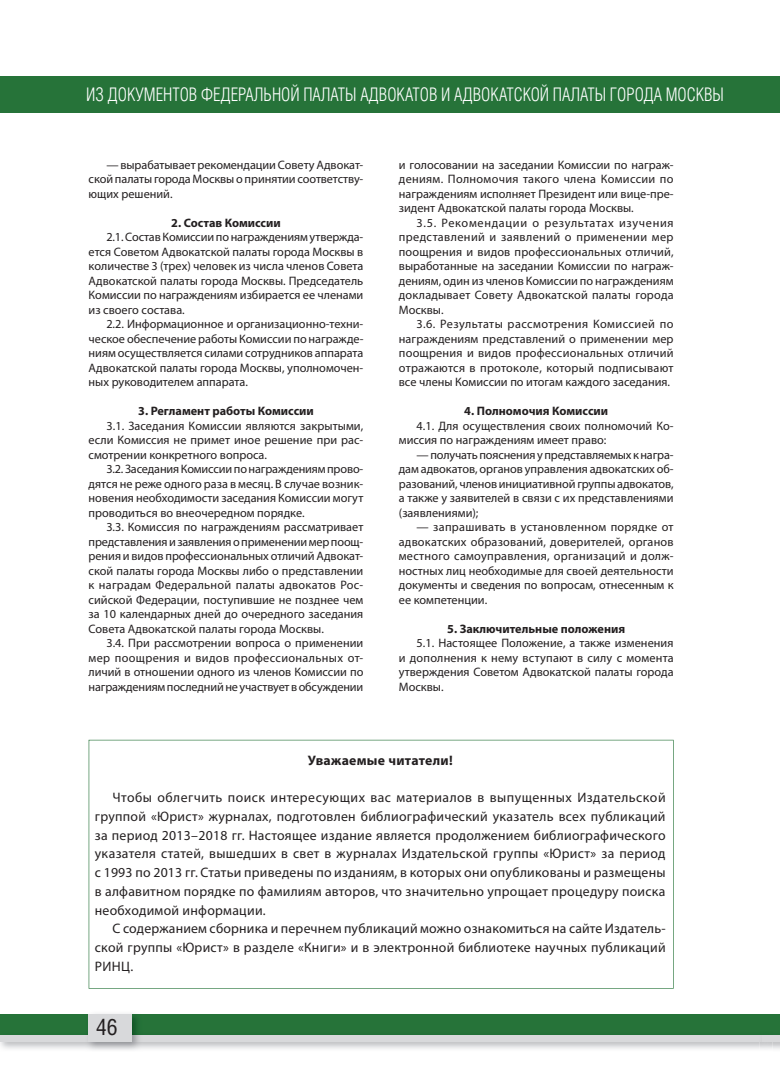
<style>
.page{position:relative;width:780px;height:1088px;background:#fff}
.page>*{position:absolute;margin:0;border:0;box-sizing:border-box;transform-origin:0 0}
.t1{font:22.5px "Helios Cond";color:#231f20}
.t2{font:300 18.75px "Helios Cond";color:#fff;scale:.92 1}
.t3{font:13.75px/18.8px "Myriad Pro";letter-spacing:.02em;color:#231f20;text-align:justify}
.t4{font:700 13.75px "Myriad Pro";letter-spacing:.02em;color:#231f20}
.t5{font:12.25px/14.5px "Myriad Pro";color:#231f20;text-align:justify}
.t6{font:700 12.25px "Myriad Pro";color:#231f20}
</style>
<div class="page">
<div style="left:0;top:1014px;width:780px;height:22px;background:#267339"></div>
<div style="left:0;top:76px;width:780px;height:37px;background:#267339"></div>
<div style="left:0;top:1035px;width:762px;height:6px;background:#d8d9db"></div>
<img style="left:772px;top:1041px;width:8px;height:8px">
<img style="left:759px;top:1041px;width:13px;height:8px">
<div style="left:762px;top:1035px;width:18px;height:6px;background:#d8d9db"></div>
<img style="left:86px;top:1014px;width:56px;height:37px">
<div style="left:89px;top:1014px;width:43px;height:27px;background:#d8d9db"></div>
<svg style="left:89px;top:740px;width:584px;height:249px"></svg>
<h2 class="t2" style="left:86px;top:84px;width:694px">ИЗ ДОКУМЕНТОВ ФЕДЕРАЛЬНОЙ ПАЛАТЫ АДВОКАТОВ И АДВОКАТСКОЙ ПАЛАТЫ ГОРОДА МОСКВЫ</h2>
<p class="t5" style="left:89px;top:158px;width:276px;text-indent:18px">— вырабатывает рекомендации Совету Адвокат&shy;ской палаты города Москвы о принятии соответству&shy;ющих решений.</p>
<p class="t6" style="left:171px;top:215px;width:111px">2. Состав Комиссии</p>
<p class="t5" style="left:89px;top:231px;width:276px;text-indent:18px">2.1. Состав Комиссии по награждениям утвержда&shy;ется Советом Адвокатской палаты города Москвы в количестве 3 (трех) человек из числа членов Совета Адвокатской палаты города Москвы. Председатель Комиссии по награждениям избирается ее членами из своего состава.</p>
<p class="t5" style="left:89px;top:318px;width:276px;text-indent:18px">2.2. Информационное и организационно-техни&shy;ческое обеспечение работы Комиссии по награжде&shy;ниям осуществляется силами сотрудников аппарата Адвокатской палаты города Москвы, уполномочен&shy;ных руководителем аппарата.</p>
<p class="t6" style="left:138px;top:404px;width:177px">3. Регламент работы Комиссии</p>
<p class="t5" style="left:89px;top:419px;width:276px;text-indent:18px">3.1. Заседания Комиссии являются закрытыми, если Комиссия не примет иное решение при рас&shy;смотрении конкретного вопроса.</p>
<p class="t5" style="left:89px;top:463px;width:276px;text-indent:18px">3.2. Заседания Комиссии по награждениям прово&shy;дятся не реже одного раза в месяц. В случае возник&shy;новения необходимости заседания Комиссии могут проводиться во внеочередном порядке.</p>
<p class="t5" style="left:89px;top:521px;width:276px;text-indent:18px">3.3. Комиссия по награждениям рассматривает представления и заявления о применении мер поощ&shy;рения и видов профессиональных отличий Адвокат&shy;ской палаты города Москвы либо о представлении к наградам Федеральной палаты адвокатов Рос&shy;сийской Федерации, поступившие не позднее чем за 10 календарных дней до очередного заседания Совета Адвокатской палаты города Москвы.</p>
<p class="t5" style="left:89px;top:637px;width:276px;text-indent:18px">3.4. При рассмотрении вопроса о применении мер поощрения и видов профессиональных от&shy;личий в отношении одного из членов Комиссии по награждениям последний не участвует в обсуждении</p>
<p class="t5" style="left:399px;top:158px;width:276px">и голосовании на заседании Комиссии по награж&shy;дениям. Полномочия такого члена Комиссии по награждениям исполняет Президент или вице-пре&shy;зидент Адвокатской палаты города Москвы.</p>
<p class="t5" style="left:399px;top:216px;width:276px;text-indent:18px">3.5. Рекомендации о результатах изучения представлений и заявлений о применении мер поощрения и видов профессиональных отличий, выработанные на заседании Комиссии по награж&shy;дениям, один из членов Комиссии по награждениям докладывает Совету Адвокатской палаты города Москвы.</p>
<p class="t5" style="left:399px;top:318px;width:276px;text-indent:18px">3.6. Результаты рассмотрения Комиссией по награждениям представлений о применении мер поощрения и видов профессиональных отличий отражаются в протоколе, который подписывают все члены Комиссии по итогам каждого заседания.</p>
<p class="t6" style="left:464px;top:404px;width:145px">4. Полномочия Комиссии</p>
<p class="t5" style="left:399px;top:419px;width:276px;text-indent:18px">4.1. Для осуществления своих полномочий Ко&shy;миссия по награждениям имеет право:</p>
<p class="t5" style="left:399px;top:448px;width:276px;text-indent:18px">— получать пояснения у представляемых к награ&shy;дам адвокатов, органов управления адвокатских об&shy;разований, членов инициативной группы адвокатов, а также у заявителей в связи с их представлениями (заявлениями);</p>
<p class="t5" style="left:399px;top:521px;width:276px;text-indent:18px">— запрашивать в установленном порядке от адвокатских образований, доверителей, органов местного самоуправления, организаций и долж&shy;ностных лиц необходимые для своей деятельности документы и сведения по вопросам, отнесенным к ее компетенции.</p>
<p class="t6" style="left:447px;top:621px;width:179px">5. Заключительные положения</p>
<p class="t5" style="left:399px;top:637px;width:276px;text-indent:18px">5.1. Настоящее Положение, а также изменения и дополнения к нему вступают в силу с момента утверждения Советом Адвокатской палаты города Москвы.</p>
<p class="t4" style="left:308px;top:752px;width:146px">Уважаемые читатели!</p>
<p class="t3" style="left:95px;top:789px;width:572px;text-indent:18px">Чтобы облегчить поиск интересующих вас материалов в выпущенных Издательской группой «Юрист» журналах, подготовлен библиографический указатель всех публикаций за период 2013–2018 гг. Настоящее издание является продолжением библиографического указателя статей, вышедших в свет в журналах Издательской группы «Юрист» за период с 1993 по 2013 гг. Статьи приведены по изданиям, в которых они опубликованы и размещены в алфавитном порядке по фамилиям авторов, что значительно упрощает процедуру поиска необходимой информации.</p>
<p class="t3" style="left:95px;top:920px;width:572px;text-indent:18px">С содержанием сборника и перечнем публикаций можно ознакомиться на сайте Издатель&shy;ской группы «Юрист» в разделе «Книги» и в электронной библиотеке научных публикаций РИНЦ.</p>
<h1 class="t1" style="left:96px;top:1014px;width:23px">46</h1>
</div>
